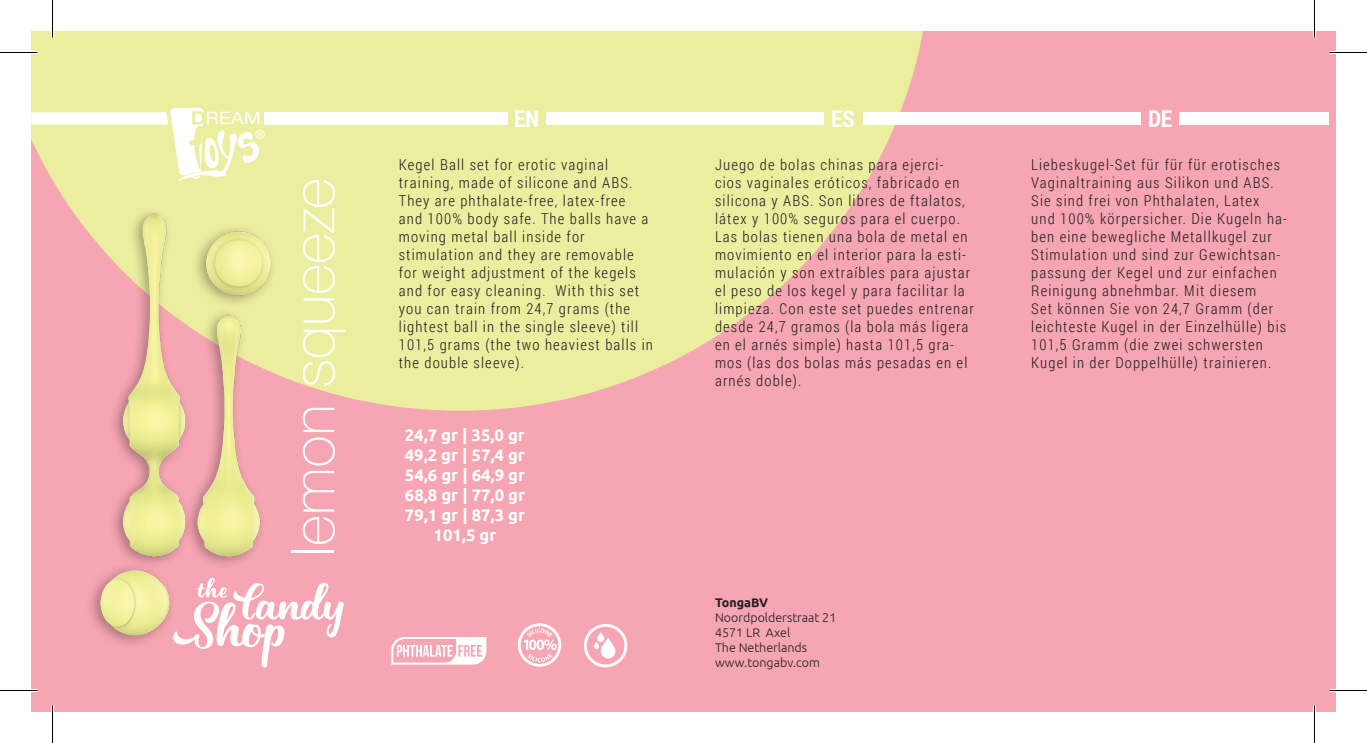
<style>
.page{position:relative;width:1367px;height:743px;background:#fff}
.page>*{position:absolute;margin:0;border:0;box-sizing:border-box;transform-origin:0 0}
.t1{font:100 59.75px "Helvetica Neue";color:#fff}
.t2{font:700 23.25px "Roboto Condensed";color:#fff}
.t3{font:700 16.75px/20px "Ubuntu";color:#fff;text-align:center}
.t4{font:300 15px/18px "Roboto Condensed";letter-spacing:.075em;color:#231f20}
.t5{font:300 12.5px/15px "Ubuntu";color:#231f20}
.t6{font:700 12.5px "Ubuntu";color:#231f20}
</style>
<div class="page">
<div style="left:31px;top:31px;width:1304px;height:681px;background:#f6a5b2"></div>
<svg style="left:31px;top:31px;width:892px;height:380px;fill:#ecee9f"></svg>
<div style="left:265px;top:112px;width:242px;height:13px;background:#fff"></div>
<div style="left:863px;top:112px;width:277px;height:13px;background:#fff"></div>
<div style="left:1179px;top:112px;width:149px;height:13px;background:#fff"></div>
<div style="left:547px;top:112px;width:277px;height:13px;background:#fff"></div>
<svg style="left:178px;top:577px;width:166px;height:91px"></svg>
<svg style="left:518px;top:623px;width:43px;height:44px"></svg>
<svg style="left:584px;top:624px;width:43px;height:43px"></svg>
<svg style="left:391px;top:637px;width:95px;height:27px"></svg>
<svg style="left:31px;top:108px;width:234px;height:73px;background:#f1f0b8"></svg>
<img style="left:109px;top:197px;width:90px;height:354px">
<img style="left:184px;top:301px;width:86px;height:264px">
<img style="left:190px;top:206px;width:86px;height:109px">
<img style="left:90px;top:546px;width:88px;height:98px">
<hr style="left:0;top:51px;width:38px;height:3px;background:#fff">
<hr style="left:1329px;top:51px;width:37px;height:3px;background:#fff">
<hr style="left:0;top:689px;width:38px;height:3px;background:#fff">
<hr style="left:1329px;top:689px;width:37px;height:3px;background:#fff">
<hr style="left:51px;top:0;width:3px;height:37px;background:#fff">
<hr style="left:51px;top:705px;width:3px;height:38px;background:#fff">
<hr style="left:1312px;top:0;width:3px;height:37px;background:#fff">
<hr style="left:1312px;top:705px;width:3px;height:38px;background:#fff">
<hr style="left:0;top:52px;width:38px;height:1px;background:#000">
<hr style="left:1329px;top:52px;width:37px;height:1px;background:#000">
<hr style="left:0;top:690px;width:38px;height:1px;background:#000">
<hr style="left:1329px;top:690px;width:37px;height:1px;background:#000">
<hr style="left:52px;top:0;width:1px;height:37px;background:#000">
<hr style="left:52px;top:705px;width:1px;height:38px;background:#000">
<hr style="left:1313px;top:0;width:1px;height:37px;background:#000">
<hr style="left:1313px;top:705px;width:1px;height:38px;background:#000">
<h1 class="t1" style="left:268px;top:556px;width:379px;rotate:-90deg">lemon squeeze</h1>
<h2 class="t2" style="left:514px;top:103px;width:26px">EN</h2>
<h2 class="t2" style="left:831px;top:103px;width:25px">ES</h2>
<h2 class="t2" style="left:1148px;top:103px;width:25px">DE</h2>
<p class="t4" style="left:399px;top:155px;width:256px">Kegel Ball set for erotic vaginal training, made of silicone and ABS.<br>They are phthalate-free, latex-free<br>and 100% body safe. The balls have a moving metal ball inside for stimulation and they are removable for weight adjustment of the kegels and for easy cleaning. With this set you can train from 24,7 grams (the lightest ball in the single sleeve) till 101,5 grams (the two heaviest balls in the double sleeve).</p>
<p class="t4" style="left:715px;top:155px;width:260px">Juego de bolas chinas para ejerci-<br>cios vaginales eróticos, fabricado en silicona y ABS. Son libres de ftalatos, látex y 100% seguros para el cuerpo.<br>Las bolas tienen una bola de metal en movimiento en el interior para la esti&shy;mulación y son extraíbles para ajustar el peso de los kegel y para facilitar la limpieza. Con este set puedes entrenar desde 24,7 gramos (la bola más ligera en el arnés simple) hasta 101,5 gra&shy;mos (las dos bolas más pesadas en el arnés doble).</p>
<p class="t4" style="left:1031px;top:155px;width:257px">Liebeskugel-Set für für für erotisches Vaginaltraining aus Silikon und ABS.<br>Sie sind frei von Phthalaten, Latex<br>und 100% körpersicher. Die Kugeln ha&shy;ben eine bewegliche Metallkugel zur Stimulation und sind zur Gewichtsan&shy;passung der Kegel und zur einfachen Reinigung abnehmbar. Mit diesem<br>Set können Sie von 24,7 Gramm (der leichteste Kugel in der Einzelhülle) bis 101,5 Gramm (die zwei schwersten Kugel in der Doppelhülle) trainieren.</p>
<p class="t3" style="left:405px;top:425px;width:122px">24,7 gr | 35,0 gr<br>49,2 gr | 57,4 gr<br>54,6 gr | 64,9 gr<br>68,8 gr | 77,0 gr<br>79,1 gr | 87,3 gr<br>101,5 gr</p>
<p class="t6" style="left:715px;top:595px;width:55px">TongaBV</p>
<p class="t5" style="left:715px;top:610px;width:123px">Noordpolderstraat 21<br>4571 LR Axel<br>The Netherlands www.tongabv.com</p>
</div>
